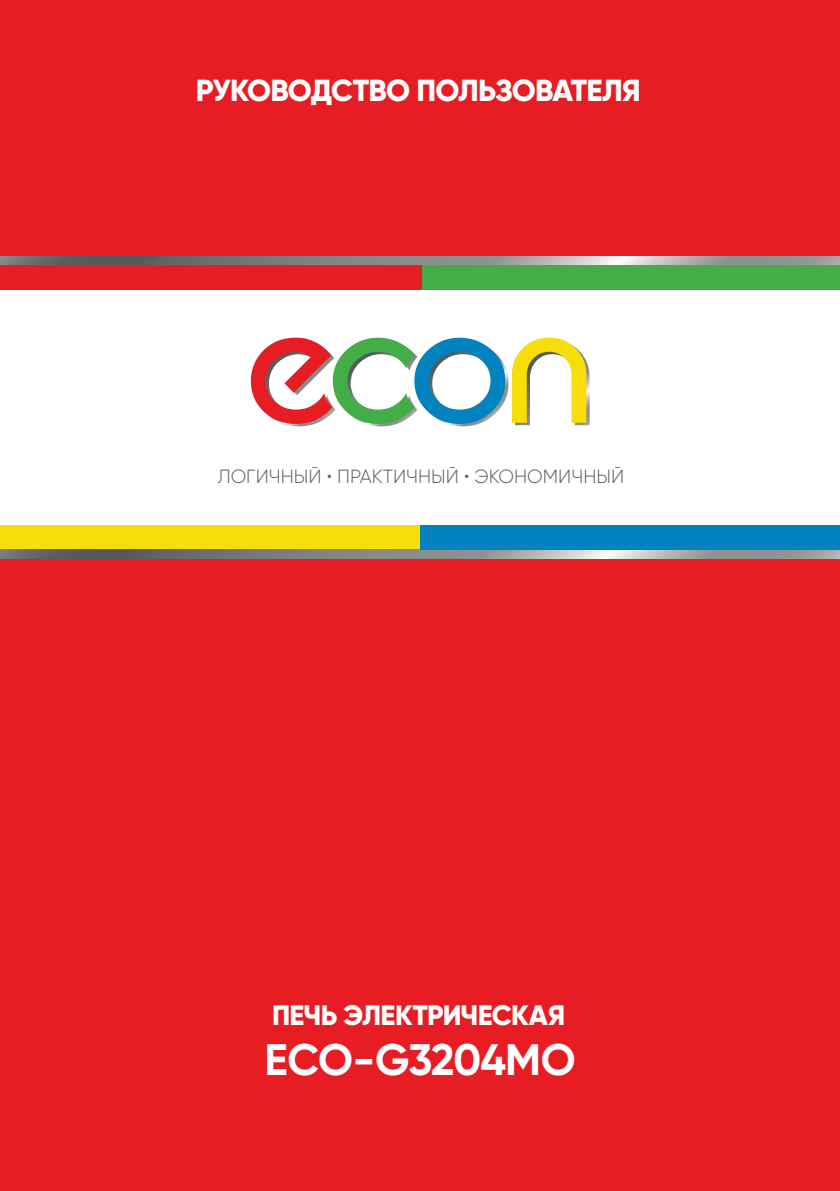
<style>
.page{position:relative;width:840px;height:1191px;background:#fff}
.page>*{position:absolute;margin:0;border:0;box-sizing:border-box;transform-origin:0 0}
.Основной_текст{font:700 44px "Gilroy";letter-spacing:-.02em;color:#fff}
.Основной_текст-2{font:800 30.4px "Gilroy";letter-spacing:-.025em;color:#fff}
.Основной_текст-3{font:800 28px "Gilroy";letter-spacing:-.02em;color:#fff}
.t1{font:300 19px "Gilroy";color:#606160}
</style>
<div class="page">
<div style="left:0;top:0;width:839px;height:1191px;background:#e81d24"></div>
<div style="left:0;top:282px;width:839px;height:262px;background:#fff"></div>
<svg style="left:0;top:257px;width:839px;height:8px;background:#8e8f90"></svg>
<svg style="left:0;top:549px;width:839px;height:9px;background:#858d91"></svg>
<div style="left:0;top:265px;width:839px;height:25px;background:#43ad48"></div>
<div style="left:0;top:265px;width:421px;height:25px;background:#e81d24"></div>
<div style="left:0;top:525px;width:821px;height:24px;background:#f7dd09"></div>
<div style="left:420px;top:525px;width:419px;height:24px;background:#0083bf"></div>
<svg style="left:251px;top:338px;width:338px;height:88px"></svg>
<p class="Основной_текст-2" style="left:196px;top:71px;width:446px">РУКОВОДСТВО ПОЛЬЗОВАТЕЛЯ</p>
<p class="t1" style="left:217px;top:464px;width:408px">ЛОГИЧНЫЙ • ПРАКТИЧНЫЙ • ЭКОНОМИЧНЫЙ</p>
<p class="Основной_текст-3" style="left:272px;top:997px;width:295px">ПЕЧЬ ЭЛЕКТРИЧЕСКАЯ</p>
<p class="Основной_текст" style="left:264px;top:1032px;width:312px">ECO-G3204MO</p>
</div>
